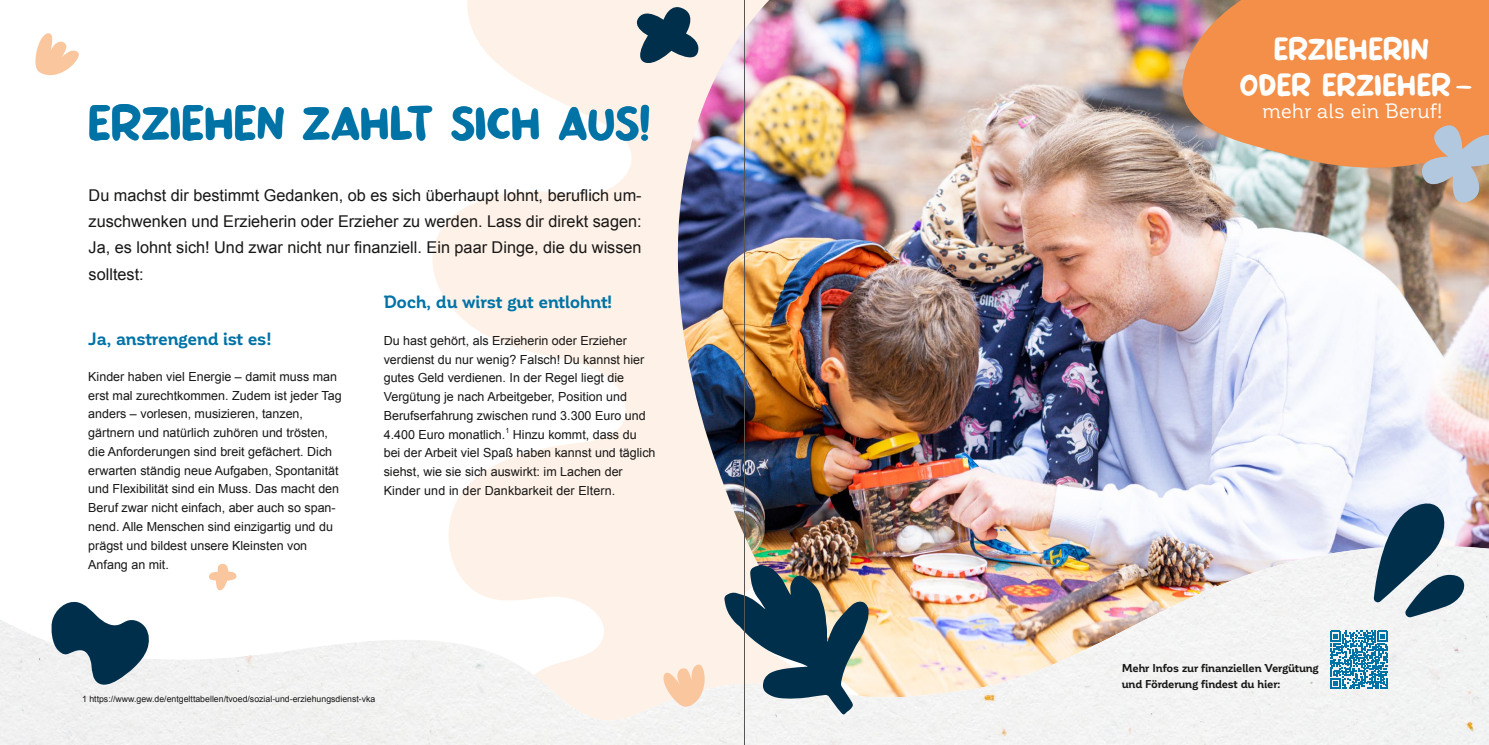
<style>
.page{position:relative;width:1489px;height:745px;background:#fff}
.page>*{position:absolute;margin:0;border:0;box-sizing:border-box;transform-origin:0 0}
.t1{font:43.75px "Hansip";color:#0073a6}
.t2{font:28.25px/35.8px "Hansip";color:#fff;text-align:center}
.t3{font:20.38px "Corporative";letter-spacing:.005em;color:#fff}
.t4{font:700 17.5px "Corporative";letter-spacing:-.02em;color:#0073a6}
.t5{font:16.25px/26.2px "Arial";color:#181716;text-align:justify}
.t6{font:12.5px/18.8px "Arial";color:#181716}
.t7{font:700 11.25px/16.2px "Corporative";letter-spacing:-.02em;color:#181716}
.t8{font:8.75px "Arial";color:#181716}
</style>
<div class="page">
<svg style="left:432px;top:0;width:244px;height:518px;fill:#fef1e7"></svg>
<img style="left:676px;top:0;width:812px;height:518px">
<img style="left:449px;top:518px;width:1039px;height:27px">
<img style="left:0;top:545px;width:1488px;height:199px">
<svg style="left:50px;top:599px;width:100px;height:87px"></svg>
<svg style="left:1373px;top:489px;width:99px;height:129px"></svg>
<svg style="left:1166px;top:0;width:322px;height:174px;background:#e69259"></svg>
<svg style="left:1416px;top:117px;width:72px;height:91px;background:#bfa391"></svg>
<svg style="left:1329px;top:630px;width:58px;height:58px"></svg>
<svg style="left:208px;top:563px;width:29px;height:27px"></svg>
<svg style="left:631px;top:0;width:70px;height:67px;background:#80919a"></svg>
<svg style="left:35px;top:33px;width:44px;height:43px"></svg>
<svg style="left:663px;top:663px;width:41px;height:43px;background:#fad5b9"></svg>
<svg style="left:724px;top:564px;width:144px;height:150px;background:#738288"></svg>
<hr style="left:744px;top:0;width:1px;height:744px;background:#565655">
<h1 class="t1" style="left:88px;top:104px;width:563px">ERZIEHEN ZAHLT SICH AUS!</h1>
<p class="t5" style="left:89px;top:182px;width:554px">Du machst dir bestimmt Gedanken, ob es sich überhaupt lohnt, beruflich um&shy;zuschwenken und Erzieherin oder Erzieher zu werden. Lass dir direkt sagen:<br>Ja, es lohnt sich! Und zwar nicht nur finanziell. Ein paar Dinge, die du wissen solltest:</p>
<h3 class="t4" style="left:88px;top:328px;width:184px">Ja, anstrengend ist es!</h3>
<p class="t6" style="left:88px;top:367px;width:255px">Kinder haben viel Energie – damit muss man erst mal zurechtkommen. Zudem ist jeder Tag anders – vorlesen, musizieren, tanzen, gärtnern und natürlich zuhören und trösten, die Anforderungen sind breit gefächert. Dich erwarten ständig neue Aufgaben, Spontanität und Flexibilität sind ein Muss. Das macht den Beruf zwar nicht einfach, aber auch so span&shy;nend. Alle Menschen sind einzigartig und du prägst und bildest unsere Kleinsten von Anfang an mit.</p>
<h3 class="t4" style="left:384px;top:292px;width:230px">Doch, du wirst gut entlohnt!</h3>
<p class="t6" style="left:384px;top:331px;width:273px">Du hast gehört, als Erzieherin oder Erzieher verdienst du nur wenig? Falsch! Du kannst hier gutes Geld verdienen. In der Regel liegt die Vergütung je nach Arbeitgeber, Position und Berufserfahrung zwischen rund 3.300 Euro und 4.400 Euro monatlich.<sup>1</sup> Hinzu kommt, dass du bei der Arbeit viel Spaß haben kannst und täglich siehst, wie sie sich auswirkt: im Lachen der Kinder und in der Dankbarkeit der Eltern.</p>
<p class="t8" style="left:82px;top:692px;width:295px">1 https://www.gew.de/entgelttabellen/tvoed/sozial-und-erziehungsdienst-vka</p>
<h2 class="t2" style="left:1239px;top:36px;width:235px">ERZIEHERIN<br>ODER ERZIEHER-</h2>
<h3 class="t3" style="left:1262px;top:100px;width:181px">mehr als ein Beruf!</h3>
<p class="t7" style="left:1121px;top:659px;width:198px">Mehr Infos zur finanziellen Vergütung und Förderung findest du hier:</p>
</div>
